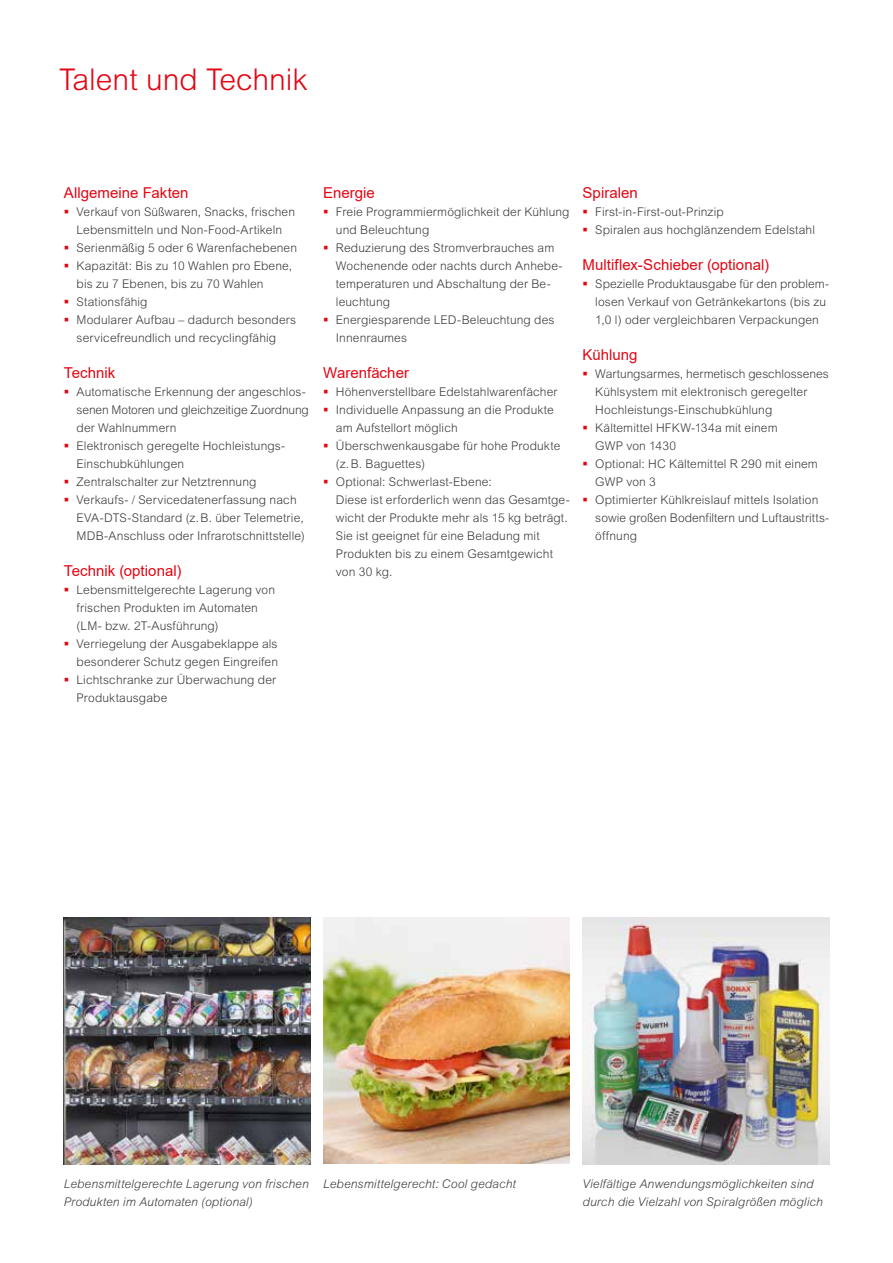
<style>
.page{position:relative;width:893px;height:1263px;background:#fff}
.page>*{position:absolute;margin:0;border:0;box-sizing:border-box;transform-origin:0 0}
.t1{font:300 30px "Arial MT Pro";color:#e30613}
.t2{font:15px "Arial";letter-spacing:.005em;color:#e30613}
.t3{font:300 12px/18px "Arial MT Pro";letter-spacing:.01em;color:#3c3c3b}
.t4{font:italic 300 12px/18px "Arial MT Pro";letter-spacing:.01em;color:#3c3c3b}
</style>
<div class="page">
<img style="left:64px;top:917px;width:246px;height:247px">
<img style="left:583px;top:917px;width:246px;height:247px">
<img style="left:323px;top:917px;width:247px;height:246px">
<h1 class="t1" style="left:59px;top:61px;width:250px">Talent und Technik</h1>
<p class="t2" style="left:64px;top:182px;width:126px">Allgemeine Fakten</p>
<p class="t3" style="left:77px;top:203px;width:222px">Verkauf von Süßwaren, Snacks, frischen Lebensmitteln und Non-Food-Artikeln Serienmäßig 5 oder 6 Warenfachebenen Kapazität: Bis zu 10 Wahlen pro Ebene, bis zu 7 Ebenen, bis zu 70 Wahlen Stationsfähig<br>Modularer Aufbau – dadurch besonders servicefreundlich und recyclingfähig</p>
<p class="t2" style="left:64px;top:362px;width:53px">Technik</p>
<p class="t3" style="left:77px;top:383px;width:234px">Automatische Erkennung der angeschlos&shy;senen Motoren und gleichzeitige Zuordnung der Wahlnummern<br>Elektronisch geregelte Hochleistungs-Einschubkühlungen<br>Zentralschalter zur Netztrennung Verkaufs- / Servicedatenerfassung nach EVA-DTS-Standard (z.B. über Telemetrie, MDB-Anschluss oder Infrarotschnittstelle)</p>
<p class="t2" style="left:64px;top:560px;width:119px">Technik (optional)</p>
<p class="t3" style="left:77px;top:581px;width:203px">Lebensmittelgerechte Lagerung von frischen Produkten im Automaten (LM- bzw. 2T-Ausführung)<br>Verriegelung der Ausgabeklappe als besonderer Schutz gegen Eingreifen<br>Lichtschranke zur Überwachung der<br>Produktausgabe</p>
<p class="t2" style="left:323px;top:182px;width:53px">Energie</p>
<p class="t3" style="left:336px;top:203px;width:235px">Freie Programmiermöglichkeit der Kühlung und Beleuchtung<br>Reduzierung des Stromverbrauches am<br>Wochenende oder nachts durch Anhebe&shy;temperaturen und Abschaltung der Be&shy;leuchtung<br>Energiesparende LED-Beleuchtung des<br>Innenraumes</p>
<p class="t2" style="left:323px;top:362px;width:87px">Warenfächer</p>
<p class="t3" style="left:336px;top:383px;width:235px">Höhenverstellbare Edelstahlwarenfächer Individuelle Anpassung an die Produkte am Aufstellort möglich Überschwenkausgabe für hohe Produkte (z.B. Baguettes)<br>Optional: Schwerlast-Ebene:<br>Diese ist erforderlich wenn das Gesamtge&shy;wicht der Produkte mehr als 15 kg beträgt.<br>Sie ist geeignet für eine Beladung mit Produkten bis zu einem Gesamtgewicht von 30 kg.</p>
<p class="t2" style="left:583px;top:182px;width:57px">Spiralen</p>
<p class="t3" style="left:595px;top:203px;width:221px">First-in-First-out-Prinzip<br>Spiralen aus hochglänzendem Edelstahl</p>
<p class="t2" style="left:583px;top:254px;width:188px">Multiflex-Schieber (optional)</p>
<p class="t3" style="left:595px;top:275px;width:235px">Spezielle Produktausgabe für den problem&shy;losen Verkauf von Getränkekartons (bis zu<br>1,0 l) oder vergleichbaren Verpackungen</p>
<p class="t2" style="left:583px;top:344px;width:56px">Kühlung</p>
<p class="t3" style="left:595px;top:365px;width:235px">Wartungsarmes, hermetisch geschlossenes<br>Kühlsystem mit elektronisch geregelter<br>Hochleistungs-Einschubkühlung<br>Kältemittel HFKW-134a mit einem<br>GWP von 1430<br>Optional: HC Kältemittel R 290 mit einem<br>GWP von 3<br>Optimierter Kühlkreislauf mittels Isolation sowie großen Bodenfiltern und Luftaustritts&shy;öffnung</p>
<p class="t4" style="left:64px;top:1175px;width:454px">Lebensmittelgerechte Lagerung von frischen Lebensmittelgerecht: Cool gedacht<br>Produkten im Automaten (optional)</p>
<p class="t4" style="left:583px;top:1175px;width:242px">Vielfältige Anwendungsmöglichkeiten sind durch die Vielzahl von Spiralgrößen möglich</p>
</div>
